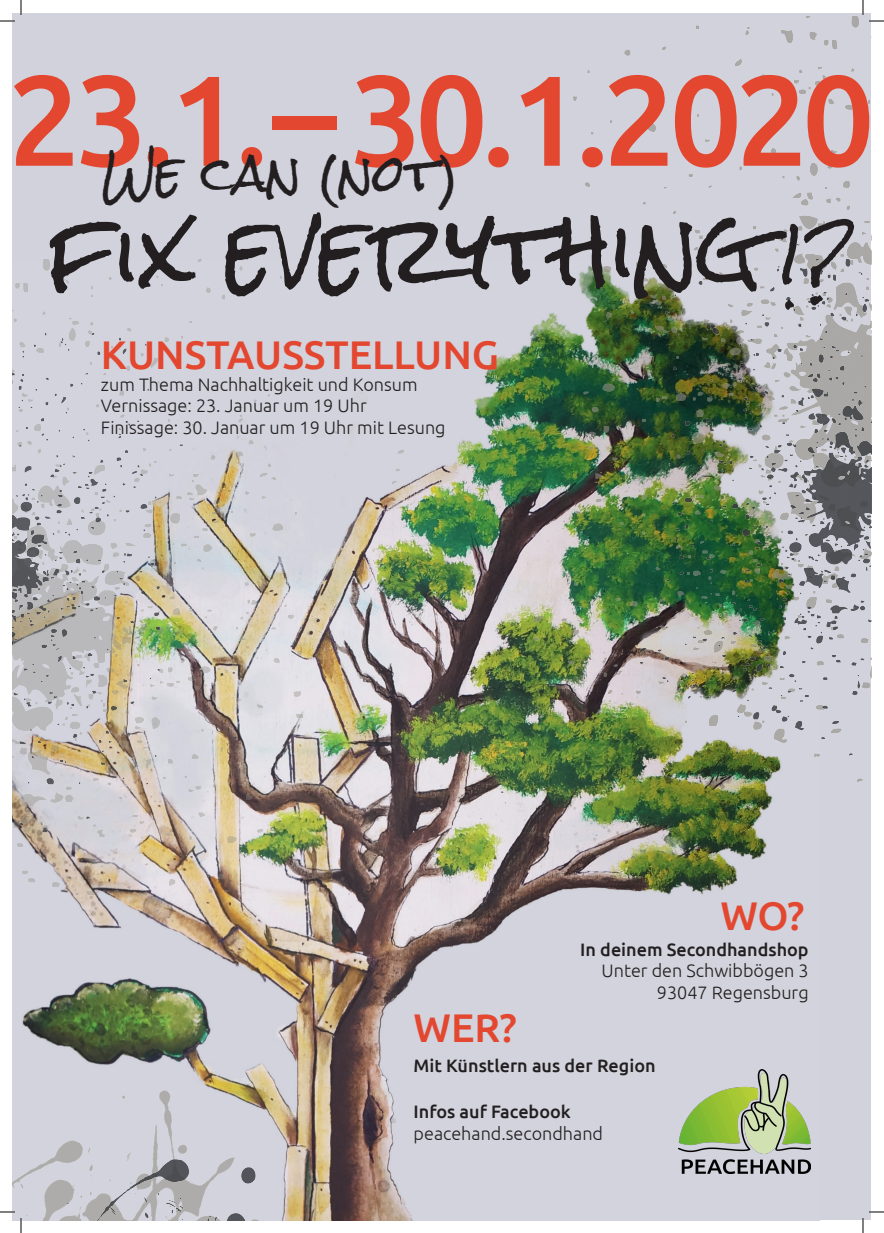
<style>
.page{position:relative;width:884px;height:1233px;background:#fff}
.page>*{position:absolute;margin:0;border:0;box-sizing:border-box;transform-origin:0 0}
.t1{font:500 128px "Ubuntu";letter-spacing:-.05em;color:#e34730}
.t2{font:93.2px "Rock Salt";letter-spacing:-.01em;color:#231f20;scale:.92 1}
.t3{font:50px "Rock Salt";color:#231f20;scale:.92 1}
.t4{font:500 40px "Ubuntu";color:#e34730}
.t5{font:300 18px/21.6px "Ubuntu";color:#231f20;text-align:right}
.t6{font:500 18px "Ubuntu";color:#231f20}
.s1{font-size:70px}
</style>
<div class="page">
<div style="left:13px;top:13px;width:858px;height:1207px;background:#d1d2dc"></div>
<img style="left:12px;top:227px;width:386px;height:555px">
<img style="left:216px;top:782px;width:305px;height:285px">
<img style="left:398px;top:185px;width:473px;height:715px">
<img style="left:216px;top:1067px;width:196px;height:153px">
<img style="left:12px;top:259px;width:204px;height:961px">
<img style="left:678px;top:1069px;width:133px;height:104px">
<svg style="left:0;top:1211px;width:15px;height:1px"></svg>
<svg style="left:869px;top:1211px;width:15px;height:1px"></svg>
<svg style="left:0;top:0;width:22px;height:22px"></svg>
<svg style="left:20px;top:1218px;width:2px;height:15px"></svg>
<svg style="left:862px;top:0;width:22px;height:22px"></svg>
<svg style="left:862px;top:1218px;width:2px;height:15px"></svg>
<h1 class="t1" style="left:8px;top:39px;width:868px">23.1. – 30.1.2020</h1>
<h3 class="t3" style="left:102px;top:147px;width:389px">We can (not)</h3>
<h2 class="t2" style="left:51px;top:200px;width:874px">fix everything <span class="s1">!?</span></h2>
<h3 class="t4" style="left:101px;top:329px;width:400px">KUNSTAUSSTELLUNG</h3>
<p class="t5" style="left:101px;top:373px;width:346px;text-align:left">zum Thema Nachhaltigkeit und Konsum<br>Vernissage: 23. Januar um 19 Uhr<br>Finissage: 30. Januar um 19 Uhr mit Lesung</p>
<h3 class="t4" style="left:414px;top:1002px;width:105px">WER?</h3>
<h3 class="t4" style="left:720px;top:890px;width:85px">WO?</h3>
<p class="t6" style="left:580px;top:938px;width:230px">In deinem Secondhandshop</p>
<p class="t5" style="left:602px;top:959px;width:209px">Unter den Schwibbögen 3<br>93047 Regensburg</p>
<p class="t6" style="left:414px;top:1054px;width:243px">Mit Künstlern aus der Region</p>
<p class="t6" style="left:414px;top:1100px;width:159px">Infos auf Facebook</p>
<p class="t5" style="left:414px;top:1122px;width:191px">peacehand.secondhand</p>
</div>
